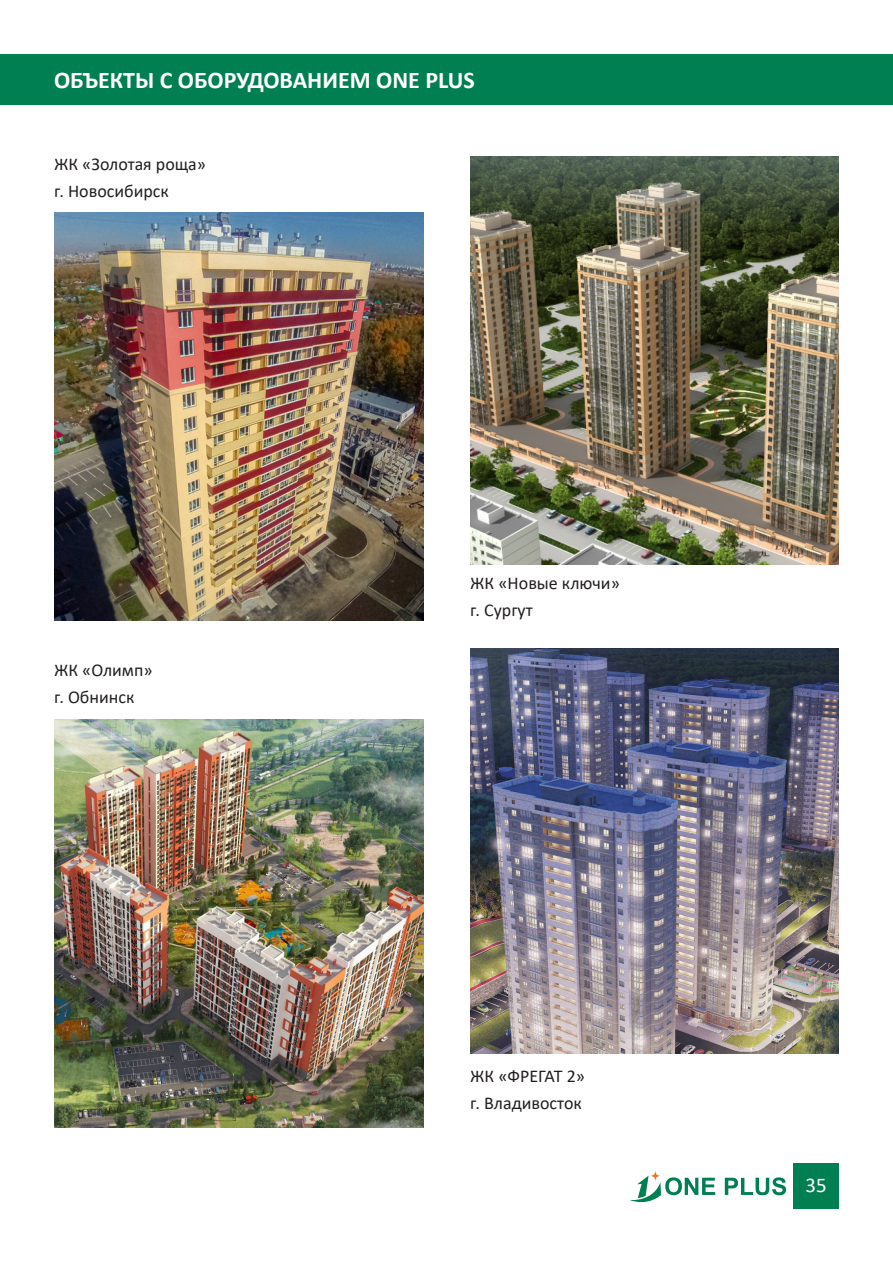
<style>
.page{position:relative;width:893px;height:1263px;background:#fff}
.page>*{position:absolute;margin:0;border:0;box-sizing:border-box;transform-origin:0 0}
.t1{font:700 24px "Calibri";color:#fff}
.t2{font:21px "Calibri";color:#fff}
.Калибри_жирный{font:18px "Calibri";color:#231f20}
</style>
<div class="page">
<div style="left:793px;top:1163px;width:46px;height:46px;background:#007f52"></div>
<svg style="left:630px;top:1171px;width:85px;height:32px"></svg>
<svg style="left:725px;top:1177px;width:61px;height:18px"></svg>
<img style="left:470px;top:649px;width:369px;height:405px">
<img style="left:55px;top:213px;width:368px;height:408px">
<div style="left:0;top:54px;width:893px;height:50px;background:#007f52"></div>
<img style="left:470px;top:156px;width:369px;height:408px">
<img style="left:55px;top:719px;width:368px;height:409px">
<p class="t1" style="left:54px;top:63px;width:422px">ОБЪЕКТЫ С ОБОРУДОВАНИЕМ ONE PLUS</p>
<p class="Калибри_жирный" style="left:54px;top:151px;width:154px">ЖК «Золотая роща»</p>
<p class="Калибри_жирный" style="left:54px;top:178px;width:116px">г. Новосибирск</p>
<p class="Калибри_жирный" style="left:54px;top:658px;width:100px">ЖК «Олимп»</p>
<p class="Калибри_жирный" style="left:54px;top:685px;width:82px">г. Обнинск</p>
<p class="Калибри_жирный" style="left:470px;top:571px;width:151px">ЖК «Новые ключи»</p>
<p class="Калибри_жирный" style="left:470px;top:598px;width:64px">г. Сургут</p>
<p class="Калибри_жирный" style="left:470px;top:1064px;width:116px">ЖК «ФРЕГАТ 2»</p>
<p class="Калибри_жирный" style="left:470px;top:1091px;width:113px">г. Владивосток</p>
<p class="t2" style="left:805px;top:1170px;width:23px">35</p>
</div>
